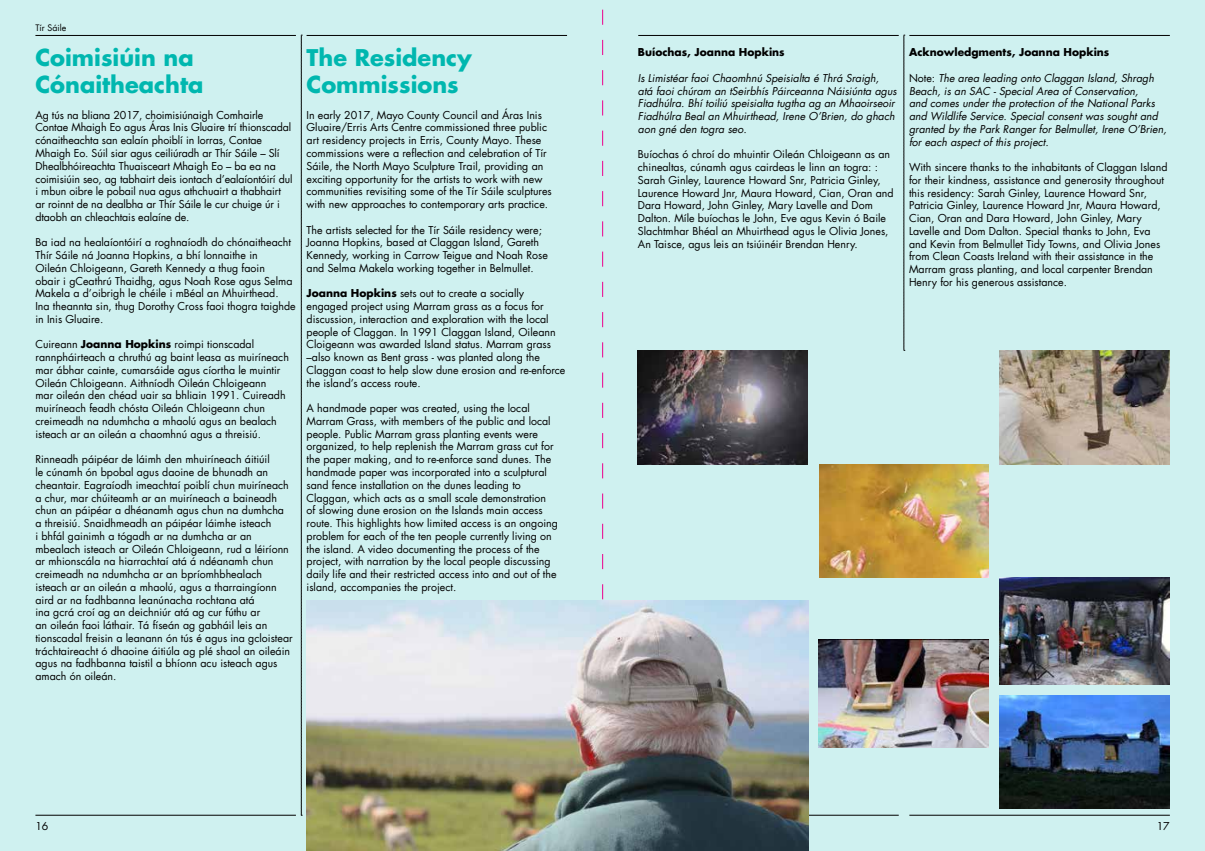
<style>
.page{position:relative;width:1205px;height:851px;background:#fff}
.page>*{position:absolute;margin:0;border:0;box-sizing:border-box;transform-origin:0 0}
.t1{font:700 22.5px/27px "Futura LT";color:#00b7af}
.t2{font:10.62px/12.8px "Futura LT";color:#000}
.t3{font:italic 10.62px/12.8px "Futura LT";color:#000}
.t4{font:700 10.62px "Futura LT";color:#000}
.t5{font:8.75px "Futura LT";color:#000}
.s1{font-weight:700}
.s2{font-style:normal}
</style>
<div class="page">
<div style="left:0;top:0;width:1205px;height:850px;background:#cff1f0"></div>
<hr style="left:35px;top:35px;width:261px;height:1px;background:#000">
<hr style="left:638px;top:35px;width:261px;height:1px;background:#000">
<hr style="left:35px;top:814px;width:261px;height:1px;background:#000">
<hr style="left:638px;top:814px;width:261px;height:1px;background:#000">
<hr style="left:306px;top:35px;width:261px;height:1px;background:#000">
<hr style="left:909px;top:35px;width:261px;height:1px;background:#000">
<hr style="left:909px;top:814px;width:261px;height:1px;background:#000">
<svg style="left:602px;top:9px;width:1px;height:591px"></svg>
<svg style="left:301px;top:35px;width:1px;height:780px"></svg>
<svg style="left:903px;top:35px;width:2px;height:316px"></svg>
<img style="left:306px;top:600px;width:502px;height:250px">
<img style="left:1000px;top:351px;width:170px;height:113px">
<img style="left:819px;top:464px;width:170px;height:114px">
<img style="left:819px;top:639px;width:170px;height:108px">
<img style="left:637px;top:350px;width:170px;height:114px">
<img style="left:1000px;top:578px;width:170px;height:106px">
<img style="left:1000px;top:695px;width:170px;height:113px">
<p class="t5" style="left:35px;top:22px;width:32px">Tír Sáile</p>
<h1 class="t1" style="left:35px;top:44px;width:169px">Coimisiúin na<br>Cónaitheachta</h1>
<p class="t2" style="left:35px;top:108px;width:259px">Ag tús na bliana 2017, choimisiúnaigh Comhairle Contae Mhaigh Eo agus Áras Inis Gluaire trí thionscadal cónaitheachta san ealaín phoiblí in Iorras, Contae Mhaigh Eo. Súil siar agus ceiliúradh ar Thír Sáile – Slí Dhealbhóireachta Thuaisceart Mhaigh Eo – ba ea na coimisiúin seo, ag tabhairt deis iontach d’ealaíontóirí dul i mbun oibre le pobail nua agus athchuairt a thabhairt ar roinnt de na dealbha ar Thír Sáile le cur chuige úr i dtaobh an chleachtais ealaíne de.</p>
<p class="t2" style="left:35px;top:236px;width:262px">Ba iad na healaíontóirí a roghnaíodh do chónaitheacht Thír Sáile ná Joanna Hopkins, a bhí lonnaithe in<br>Oileán Chloigeann, Gareth Kennedy a thug faoin<br>obair i gCeathrú Thaidhg, agus Noah Rose agus Selma Makela a d’oibrigh le chéile i mBéal an Mhuirthead.<br>Ina theannta sin, thug Dorothy Cross faoi thogra taighde in Inis Gluaire.</p>
<p class="t2" style="left:35px;top:338px;width:255px">Cuireann <span class="s1">Joanna Hopkins</span> roimpi tionscadal rannpháirteach a chruthú ag baint leasa as muiríneach mar ábhar cainte, cumarsáide agus cíortha le muintir Oileán Chloigeann. Aithníodh Oileán Chloigeann<br>mar oileán den chéad uair sa bhliain 1991. Cuireadh muiríneach feadh chósta Oileán Chloigeann chun creimeadh na ndumhcha a mhaolú agus an bealach isteach ar an oileán a chaomhnú agus a threisiú.</p>
<p class="t2" style="left:35px;top:453px;width:259px">Rinneadh páipéar de láimh den mhuiríneach áitiúil<br>le cúnamh ón bpobal agus daoine de bhunadh an cheantair. Eagraíodh imeachtaí poiblí chun muiríneach a chur, mar chúiteamh ar an muiríneach a baineadh chun an páipéar a dhéanamh agus chun na dumhcha a threisiú. Snaidhmeadh an páipéar láimhe isteach<br>i bhfál gainimh a tógadh ar na dumhcha ar an mbealach isteach ar Oileán Chloigeann, rud a léiríonn ar mhionscála na hiarrachtaí atá á ndéanamh chun creimeadh na ndumhcha ar an bpríomhbhealach isteach ar an oileán a mhaolú, agus a tharraingíonn aird ar na fadhbanna leanúnacha rochtana atá<br>ina gcrá croí ag an deichniúr atá ag cur fúthu ar<br>an oileán faoi láthair. Tá físeán ag gabháil leis an tionscadal freisin a leanann ón tús é agus ina gcloistear tráchtaireacht ó dhaoine áitiúla ag plé shaol an oileáin agus na fadhbanna taistil a bhíonn acu isteach agus amach ón oileán.</p>
<h1 class="t1" style="left:306px;top:44px;width:167px">The Residency<br>Commissions</h1>
<p class="t2" style="left:306px;top:108px;width:247px">In early 2017, Mayo County Council and Áras Inis Gluaire/Erris Arts Centre commissioned three public art residency projects in Erris, County Mayo. These commissions were a reflection and celebration of Tír Sáile, the North Mayo Sculpture Trail, providing an exciting opportunity for the artists to work with new communities revisiting some of the Tír Sáile sculptures with new approaches to contemporary arts practice.</p>
<p class="t2" style="left:306px;top:223px;width:243px">The artists selected for the Tír Sáile residency were; Joanna Hopkins, based at Claggan Island, Gareth Kennedy, working in Carrow Teigue and Noah Rose and Selma Makela working together in Belmullet.</p>
<p class="t2" style="left:306px;top:287px;width:260px"><span class="s1">Joanna Hopkins</span> sets out to create a socially engaged project using Marram grass as a focus for discussion, interaction and exploration with the local people of Claggan. In 1991 Claggan Island, Oileann Cloigeann was awarded Island status. Marram grass –also known as Bent grass - was planted along the Claggan coast to help slow dune erosion and re-enforce the island’s access route.</p>
<p class="t2" style="left:306px;top:402px;width:253px">A handmade paper was created, using the local Marram Grass, with members of the public and local people. Public Marram grass planting events were organized, to help replenish the Marram grass cut for the paper making, and to re-enforce sand dunes. The handmade paper was incorporated into a sculptural sand fence installation on the dunes leading to Claggan, which acts as a small scale demonstration<br>of slowing dune erosion on the Islands main access route. This highlights how limited access is an ongoing problem for each of the ten people currently living on the island. A video documenting the process of the project, with narration by the local people discussing daily life and their restricted access into and out of the island, accompanies the project.</p>
<p class="t4" style="left:638px;top:45px;width:148px">Buíochas, Joanna Hopkins</p>
<p class="t3" style="left:638px;top:72px;width:260px">Is Limistéar faoi Chaomhnú Speisialta é Thrá Sraigh,<br>atá faoi chúram an tSeirbhís Páirceanna Náisiúnta agus Fiadhúlra. Bhí toiliú speisialta tugtha ag an Mhaoirseoir Fiadhúlra Beal an Mhuirthead, Irene O’Brien, do ghach aon gné den togra seo.</p>
<p class="t2" style="left:638px;top:148px;width:257px">Buíochas ó chroí do mhuintir Oileán Chloigeann as an chinealtas, cúnamh agus cairdeas le linn an togra: :<br>Sarah Ginley, Laurence Howard Snr, Patricia Ginley, Laurence Howard Jnr, Maura Howard, Cian, Oran and Dara Howard, John Ginley, Mary Lavelle and Dom Dalton. Míle buíochas le John, Eve agus Kevin ó Baile Slachtmhar Bhéal an Mhuirthead agus le Olivia Jones, An Taisce, agus leis an tsiúinéir Brendan Henry.</p>
<p class="t4" style="left:909px;top:45px;width:202px">Acknowledgments, Joanna Hopkins</p>
<p class="t3" style="left:909px;top:72px;width:259px"><span class="s2">Note:</span> The area leading onto Claggan Island, Shragh Beach, is an SAC - Special Area of Conservation,<br>and comes under the protection of the National Parks and Wildlife Service. Special consent was sought and granted by the Park Ranger for Belmullet, Irene O’Brien, for each aspect of this project.</p>
<p class="t2" style="left:909px;top:161px;width:260px">With sincere thanks to the inhabitants of Claggan Island for their kindness, assistance and generosity throughout this residency: Sarah Ginley, Laurence Howard Snr, Patricia Ginley, Laurence Howard Jnr, Maura Howard, Cian, Oran and Dara Howard, John Ginley, Mary Lavelle and Dom Dalton. Special thanks to John, Eva and Kevin from Belmullet Tidy Towns, and Olivia Jones from Clean Coasts Ireland with their assistance in the Marram grass planting, and local carpenter Brendan Henry for his generous assistance.</p>
<p class="t2" style="left:35px;top:820px;width:15px">16</p>
<p class="t2" style="left:1157px;top:820px;width:15px">17</p>
</div>
